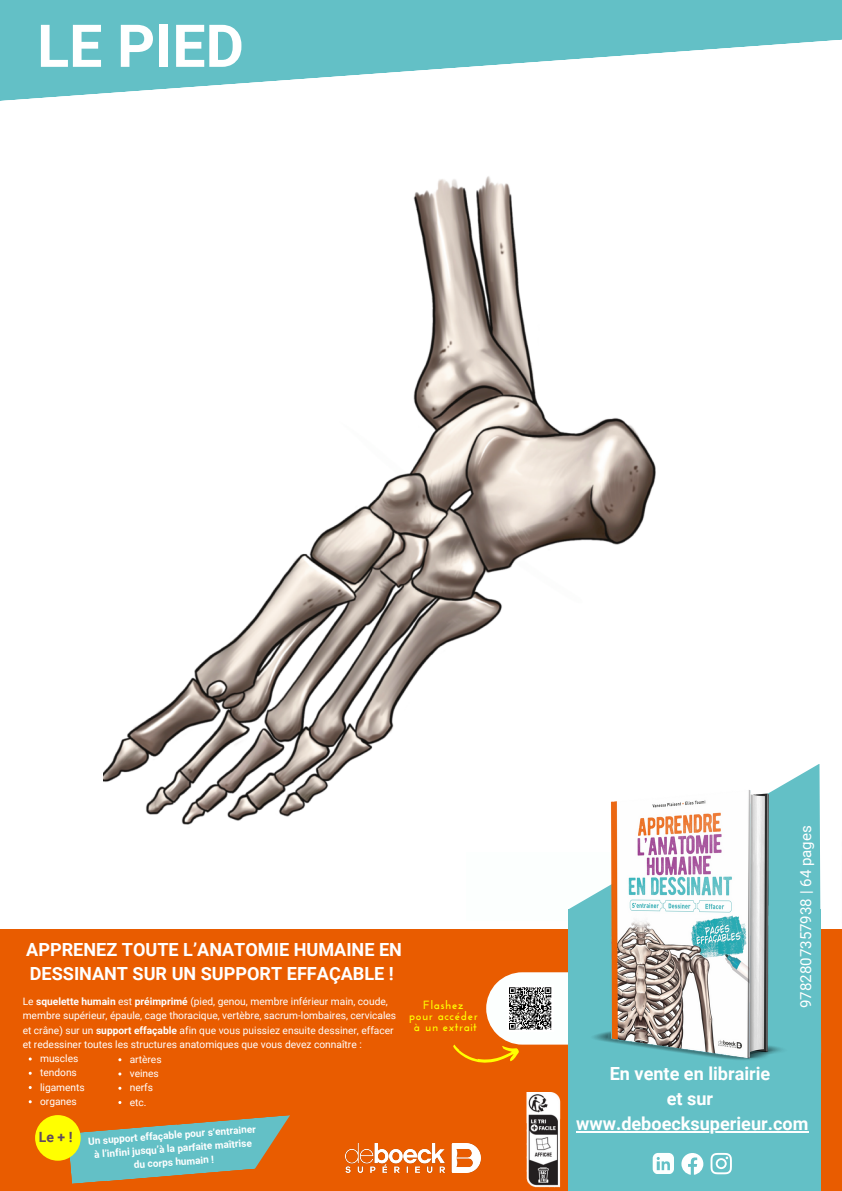
<style>
.page{position:relative;width:842px;height:1191px;background:#fff}
.page>*{position:absolute;margin:0;border:0;box-sizing:border-box;transform-origin:0 0}
.t1{font:700 59.1px "Roboto";color:#fff}
.t2{font:700 18.1px/24.7px "Roboto";color:#fff}
.t3{font:15.1px "Roboto";color:#fff}
.t4{font:700 14.1px "Roboto";color:#5f4960}
.t5{font:700 11.9px "Josefin Sans";letter-spacing:.05em;color:#ff0}
.t6{font:10.2px/14.2px "Roboto";color:#fff}
.t7{font:700 10px/13.5px "Roboto";color:#fff;text-align:center}
.s1{font-weight:700}
</style>
<div class="page">
<img style="left:104px;top:176px;width:552px;height:649px">
<div style="left:0;top:929px;width:842px;height:261px;background:#e95c00"></div>
<div style="left:568px;top:908px;width:252px;height:282px;background:#63c0c6"></div>
<img style="left:346px;top:1143px;width:135px;height:29px">
<svg style="left:568px;top:763px;width:253px;height:290px;fill:#63c0c6"></svg>
<svg style="left:68px;top:1115px;width:222px;height:68px"></svg>
<img style="left:526px;top:1092px;width:35px;height:96px">
<svg style="left:681px;top:1153px;width:22px;height:21px"></svg>
<svg style="left:653px;top:1153px;width:21px;height:20px"></svg>
<svg style="left:710px;top:1152px;width:22px;height:22px"></svg>
<svg style="left:453px;top:972px;width:130px;height:91px"></svg>
<div style="left:35px;top:1114px;width:46px;height:46px;background:#ff0;border-radius:50%"></div>
<hr style="left:576px;top:1131px;width:232px;height:1px;background:#fff">
<img style="left:583px;top:756px;width:227px;height:304px">
<svg style="left:0;top:0;width:842px;height:101px;fill:#63c0c6"></svg>
<p class="t1" style="left:37px;top:12px;width:208px">LE PIED</p>
<p class="t2" style="left:26px;top:937px;width:377px">APPRENEZ TOUTE L’ANATOMIE HUMAINE EN<br>DESSINANT SUR UN SUPPORT EFFAÇABLE !</p>
<p class="t6" style="left:23px;top:994px;width:375px">Le <span class="s1">squelette humain</span> est <span class="s1">préimprimé</span> (pied, genou, membre inférieur main, coude, membre supérieur, épaule, cage thoracique, vertèbre, sacrum-lombaires, cervicales et crâne) sur un <span class="s1">support effaçable</span> afin que vous puissiez ensuite dessiner, effacer et redessiner toutes les structures anatomiques que vous devez connaître :</p>
<p class="t6" style="left:40px;top:1051px;width:40px">muscles</p>
<p class="t6" style="left:40px;top:1065px;width:38px">tendons</p>
<p class="t6" style="left:40px;top:1079px;width:46px">ligaments</p>
<p class="t6" style="left:40px;top:1094px;width:38px">organes</p>
<p class="t6" style="left:130px;top:1052px;width:33px">artères</p>
<p class="t6" style="left:130px;top:1066px;width:31px">veines</p>
<p class="t6" style="left:130px;top:1080px;width:25px">nerfs</p>
<p class="t6" style="left:130px;top:1094px;width:18px">etc.</p>
<p class="t4" style="left:39px;top:1129px;width:35px">Le+!</p>
<p class="t7" style="left:88px;top:1134px;width:169px;rotate:-4deg">Un support effaçable pour s’entrainer à l’infini jusqu’à la parfaite maîtrise du corps humain !</p>
<p class="t5" style="left:423px;top:1000px;width:42px">Flashez</p>
<p class="t5" style="left:409px;top:1011px;width:70px">pour accéder</p>
<p class="t5" style="left:414px;top:1021px;width:64px">à un extrait</p>
<p class="t3" style="left:797px;top:1008px;width:184px;rotate:-90deg">9782807357938 | 64 pages</p>
<p class="t2" style="left:610px;top:1061px;width:162px">En vente en librairie</p>
<p class="t2" style="left:667px;top:1086px;width:48px">et sur</p>
<p class="t2" style="left:576px;top:1111px;width:234px">www.deboecksuperieur.com</p>
</div>
